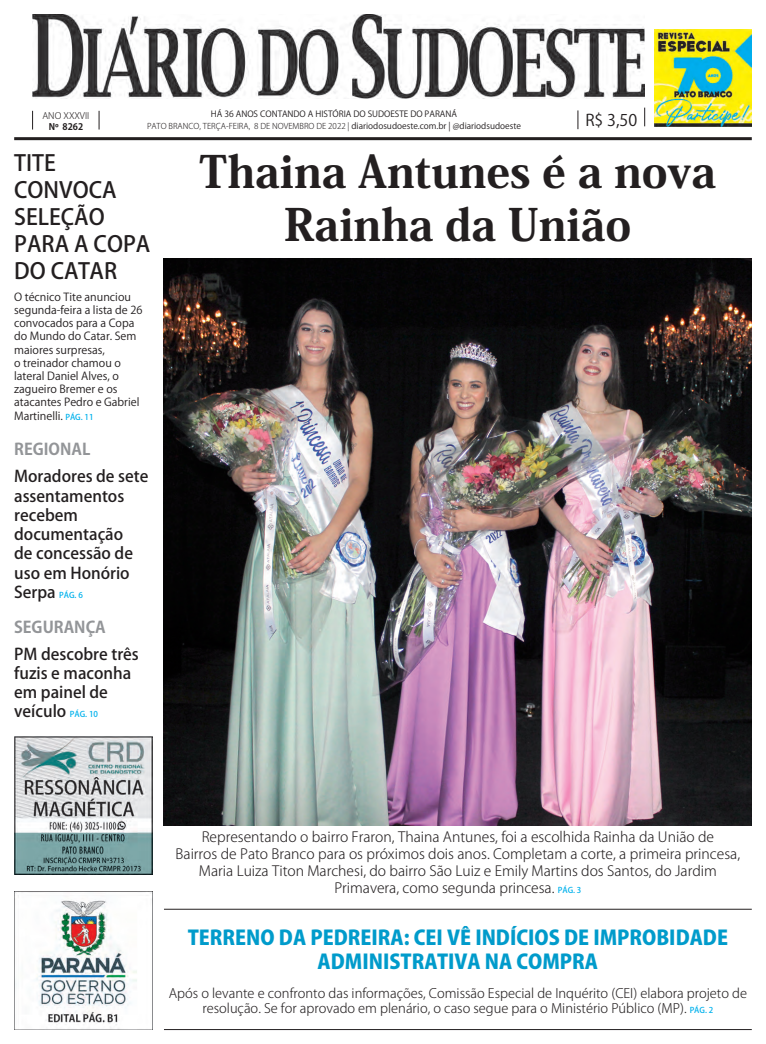
<style>
.page{position:relative;width:766px;height:1044px;background:#fff}
.page>*{position:absolute;margin:0;border:0;box-sizing:border-box;transform-origin:0 0}
.t1{font:800 44px/52.8px "Koz Min Pro";color:#231f20;text-align:center}
.t2{font:500 22px/27px "Koz Go Pro";color:#231f20}
.t3{font:800 20px/24px "Koz Go Pro";color:#009bcb;text-align:center}
.t4{font:500 16px/19.2px "Koz Go Pro";color:#231f20}
.t5{font:700 16px "Koz Go Pro";color:#939598}
.t6{font:16px "Koz Go Pro";color:#231f20}
.t7{font:300 14px/16.8px "Koz Go Pro";color:#231f20;text-align:center}
.t8{font:300 13px/15.6px "Koz Go Pro";color:#231f20;text-align:center}
.t9{font:11px/13.2px "Koz Go Pro";color:#231f20}
.t10{font:300 9px "Koz Go Pro";color:#231f20}
.t11{font:700 9px "Koz Go Pro";color:#231f20}
.t12{font:8.5px "Koz Go Pro";color:#231f20}
.t13{font:300 8px "Koz Go Pro";color:#231f20}
.s1{font-weight:400;font-size:8.5px}
.s2{font-weight:500;font-size:8px;color:#00b1ec}
.s3{font-size:8px;color:#00b1ec}
</style>
<div class="page">
<hr style="left:14px;top:137px;width:737px;height:3px;background:#231f20">
<svg style="left:32px;top:111px;width:1px;height:18px"></svg>
<svg style="left:99px;top:111px;width:1px;height:18px"></svg>
<svg style="left:577px;top:110px;width:1px;height:19px"></svg>
<svg style="left:644px;top:108px;width:1px;height:18px"></svg>
<img style="left:33px;top:14px;width:611px;height:85px">
<img style="left:654px;top:29px;width:97px;height:97px">
<img style="left:14px;top:736px;width:138px;height:138px">
<img style="left:14px;top:891px;width:139px;height:138px">
<img style="left:164px;top:258px;width:587px;height:567px">
<hr style="left:164px;top:908px;width:587px;height:1px;background:#231f20">
<hr style="left:164px;top:1028px;width:587px;height:1px;background:#231f20">
<p class="t12" style="left:211px;top:108px;width:247px">HÁ 36 ANOS CONTANDO A HISTÓRIA DO SUDOESTE DO PARANÁ</p>
<h1 class="t1" style="left:199px;top:143px;width:518px">Thaina Antunes é a nova<br>Rainha da União</h1>
<p class="t10" style="left:42px;top:109px;width:48px">ANO XXXVII</p>
<p class="t11" style="left:49px;top:120px;width:36px">Nº 8262</p>
<p class="t13" style="left:147px;top:121px;width:375px">PATO BRANCO, TERÇA-FEIRA, 8 DE NOVEMBRO DE 2022 | <span class="s1">diariodosudoeste.com.br | @diariodsudoeste</span></p>
<p class="t6" style="left:585px;top:110px;width:53px">R$ 3,50</p>
<h2 class="t2" style="left:14px;top:150px;width:138px">TITE<br>CONVOCA<br>SELEÇÃO<br>PARA A COPA<br>DO CATAR</h2>
<p class="t9" style="left:14px;top:290px;width:130px">O técnico Tite anunciou segunda-feira a lista de 26 convocados para a Copa do Mundo do Catar. Sem maiores surpresas,<br>o treinador chamou o lateral Daniel Alves, o zagueiro Bremer e os atacantes Pedro e Gabriel<br>Martinelli. <span class="s2">PÁG. 11</span></p>
<p class="t5" style="left:14px;top:439px;width:78px">REGIONAL</p>
<p class="t4" style="left:14px;top:467px;width:136px">Moradores de sete assentamentos recebem documentação<br>de concessão de uso em Honório<br>Serpa <span class="s3">PÁG. 6</span></p>
<p class="t5" style="left:14px;top:616px;width:93px">SEGURANÇA</p>
<p class="t4" style="left:14px;top:644px;width:126px">PM descobre três fuzis e maconha em painel de veículo <span class="s3">PÁG. 10</span></p>
<p class="t7" style="left:175px;top:828px;width:566px">Representando o bairro Fraron, Thaina Antunes, foi a escolhida Rainha da União de<br>Bairros de Pato Branco para os próximos dois anos. Completam a corte, a primeira princesa, Maria Luiza Titon Marchesi, do bairro São Luiz e Emily Martins dos Santos, do Jardim Primavera, como segunda princesa. <span class="s2">PÁG. 3</span></p>
<h3 class="t3" style="left:188px;top:926px;width:541px">TERRENO DA PEDREIRA: CEI VÊ INDÍCIOS DE IMPROBIDADE<br>ADMINISTRATIVA NA COMPRA</h3>
<p class="t8" style="left:169px;top:984px;width:579px">Após o levante e confronto das informações, Comissão Especial de Inquérito (CEI) elabora projeto de resolução. Se for aprovado em plenário, o caso segue para o Ministério Público (MP). <span class="s2">PÁG. 2</span></p>
</div>
